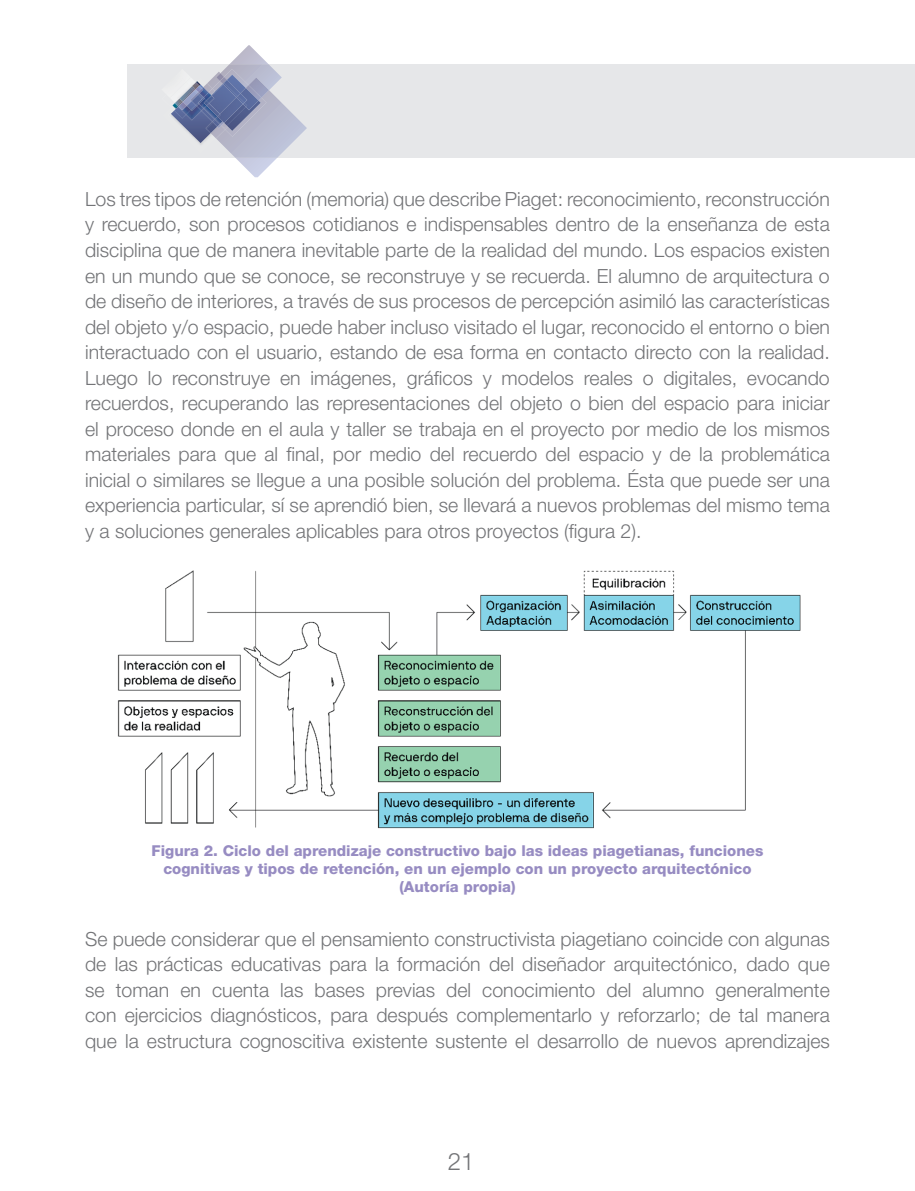
<style>
.page{position:relative;width:915px;height:1191px;background:#fff}
.page>*{position:absolute;margin:0;border:0;box-sizing:border-box;transform-origin:0 0}
.t1{font:300 24px "Helvetica Neue LT Std";color:#737477}
.t2{font:300 19.5px/25.5px "Helvetica Neue LT Std";color:#737477;text-align:justify}
.t3{font:800 15px/18px "Helvetica Neue LT Std";color:#978cc2;text-align:center}
</style>
<div class="page">
<div style="left:128px;top:64px;width:786px;height:94px;background:#e6e7e9"></div>
<svg style="left:171px;top:45px;width:136px;height:132px"></svg>
<img style="left:117px;top:570px;width:684px;height:259px">
<p class="t2" style="left:85px;top:186px;width:746px">Los tres tipos de retención (memoria) que describe Piaget: reconocimiento, reconstrucción y recuerdo, son procesos cotidianos e indispensables dentro de la enseñanza de esta disciplina que de manera inevitable parte de la realidad del mundo. Los espacios existen en un mundo que se conoce, se reconstruye y se recuerda. El alumno de arquitectura o de diseño de interiores, a través de sus procesos de percepción asimiló las características del objeto y/o espacio, puede haber incluso visitado el lugar, reconocido el entorno o bien interactuado con el usuario, estando de esa forma en contacto directo con la realidad.<br>Luego lo reconstruye en imágenes, gráficos y modelos reales o digitales, evocando recuerdos, recuperando las representaciones del objeto o bien del espacio para iniciar el proceso donde en el aula y taller se trabaja en el proyecto por medio de los mismos materiales para que al final, por medio del recuerdo del espacio y de la problemática inicial o similares se llegue a una posible solución del problema. Ésta que puede ser una experiencia particular, sí se aprendió bien, se llevará a nuevos problemas del mismo tema y a soluciones generales aplicables para otros proyectos (figura 2).</p>
<p class="t3" style="left:151px;top:841px;width:613px">Figura 2. Ciclo del aprendizaje constructivo bajo las ideas piagetianas, funciones cognitivas y tipos de retención, en un ejemplo con un proyecto arquitectónico</p>
<p class="t3" style="left:399px;top:877px;width:117px">(Autoría propia)</p>
<p class="t2" style="left:85px;top:925px;width:746px">Se puede considerar que el pensamiento constructivista piagetiano coincide con algunas de las prácticas educativas para la formación del diseñador arquitectónico, dado que se toman en cuenta las bases previas del conocimiento del alumno generalmente con ejercicios diagnósticos, para después complementarlo y reforzarlo; de tal manera que la estructura cognoscitiva existente sustente el desarrollo de nuevos aprendizajes</p>
<p class="t1" style="left:448px;top:1146px;width:28px">21</p>
</div>
